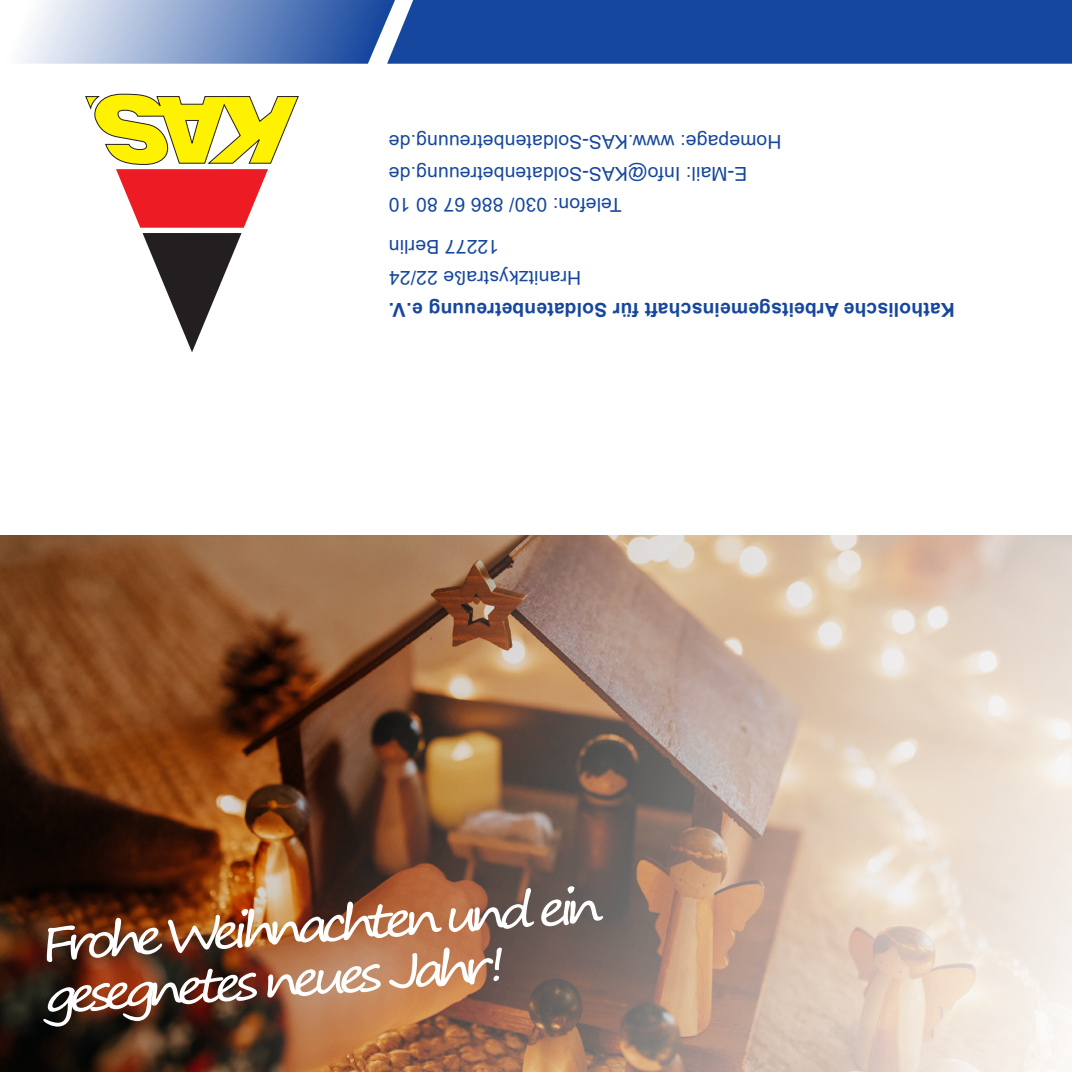
<style>
.page{position:relative;width:1072px;height:1072px;background:#fff}
.page>*{position:absolute;margin:0;border:0;box-sizing:border-box;transform-origin:0 0}
.t1{font:46.2px "Segoe Print";color:#fff;scale:1.2 1}
.t2{font:19.25px/31.5px "Arial";letter-spacing:.01em;color:#16479e;text-align:right}
.t3{font:700 19.25px "Arial";letter-spacing:.01em;color:#16479e}
</style>
<div class="page">
<img style="left:0;top:536px;width:1071px;height:535px">
<svg style="left:18px;top:0;width:1053px;height:64px"></svg>
<svg style="left:85px;top:94px;width:214px;height:258px"></svg>
<p class="t2" style="left:781px;top:158px;width:394px;rotate:-180deg">Homepage: www.KAS-Soldatenbetreuung.de</p>
<p class="t2" style="left:747px;top:221px;width:360px;rotate:-180deg">Telefon: 030/ 886 67 80 10<br>E-Mail: Info@KAS-Soldatenbetreuung.de</p>
<p class="t2" style="left:581px;top:294px;width:194px;rotate:-180deg">Hranitzkystraße 22/24<br>12277 Berlin</p>
<p class="t3" style="left:954px;top:323px;width:567px;rotate:-180deg">Katholische Arbeitsgemeinschaft für Soldatenbetreuung e.V.</p>
<p class="t1" style="left:38px;top:903px;width:471px;rotate:-4deg">Frohe Weihnachten und ein</p>
<p class="t1" style="left:42px;top:955px;width:387px;rotate:-4deg">gesegnetes neues Jahr!</p>
</div>
